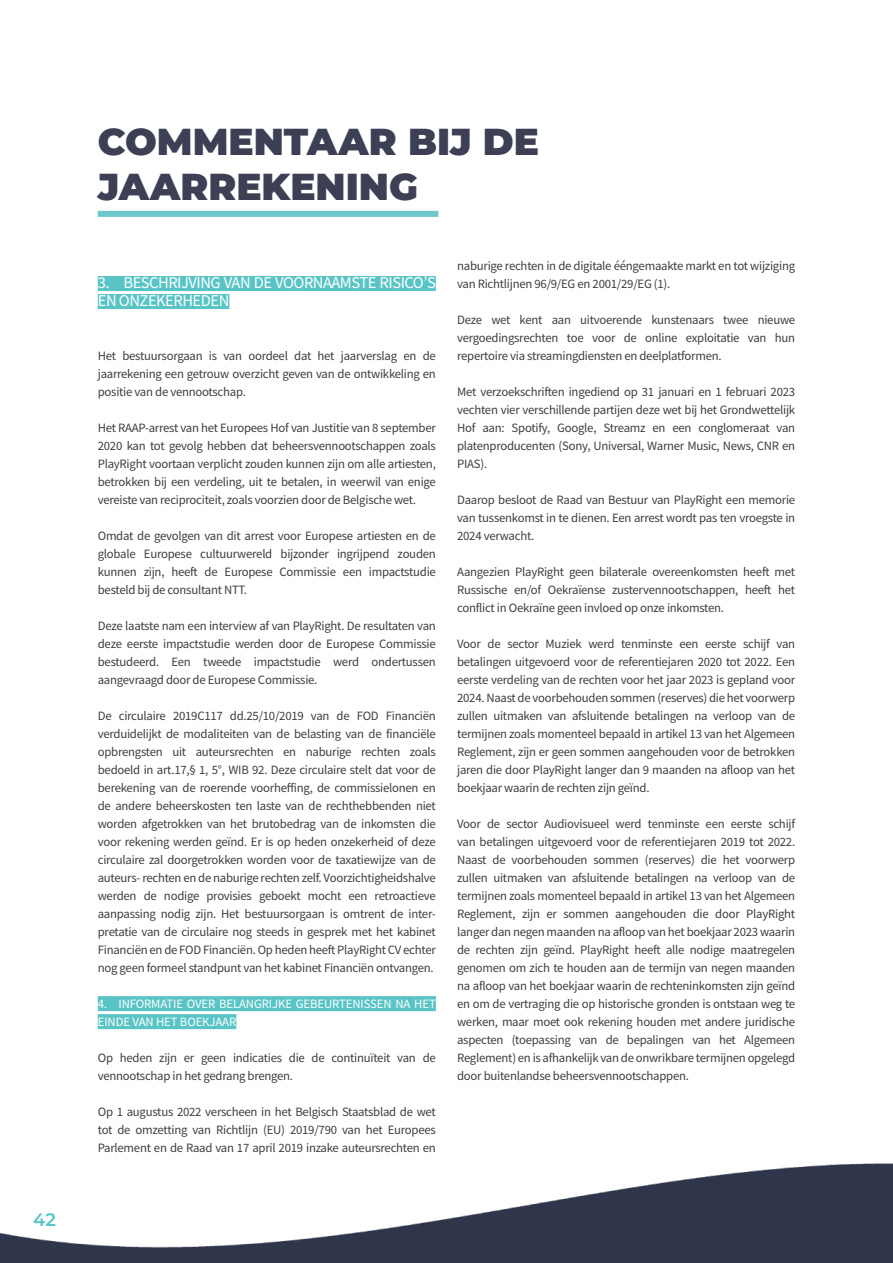
<style>
.page{position:relative;width:893px;height:1263px;background:#fff}
.page>*{position:absolute;margin:0;border:0;box-sizing:border-box;transform-origin:0 0}
.t1{font:900 37.5px/45px "Montserrat";color:#3d4054}
.t2{font:600 18px "Montserrat";color:#59c4c6}
.t3{font:16.5px/18px "Source Sans Pro";letter-spacing:-.03em;color:#fff}
.t4{font:12.75px/18px "Source Sans Pro";letter-spacing:-.02em;color:#3e3e3f;text-align:justify}
.t5{font:12.75px/18px "Source Sans Pro";letter-spacing:-.01em;color:#fff}
</style>
<div class="page">
<div style="left:98px;top:276px;width:338px;height:15px;background:#59c4c6"></div>
<div style="left:98px;top:294px;width:131px;height:15px;background:#59c4c6"></div>
<div style="left:98px;top:996px;width:338px;height:15px;background:#59c4c6"></div>
<div style="left:98px;top:1014px;width:138px;height:15px;background:#59c4c6"></div>
<img style="left:0;top:1163px;width:893px;height:100px">
<div style="left:98px;top:211px;width:340px;height:6px;background:#6bc9cb"></div>
<h2 class="t2" style="left:33px;top:1207px;width:24px">42</h2>
<h1 class="t1" style="left:98px;top:117px;width:443px">COMMENTAAR BIJ DE<br>JAARREKENING</h1>
<p class="t3" style="left:98px;top:273px;width:340px">3. BESCHRIJVING VAN DE VOORNAAMSTE RISICO’S<br>EN ONZEKERHEDEN</p>
<p class="t4" style="left:98px;top:347px;width:340px">Het bestuursorgaan is van oordeel dat het jaarverslag en de jaarrekening een getrouw overzicht geven van de ontwikkeling en positie van de vennootschap.</p>
<p class="t4" style="left:98px;top:419px;width:340px">Het RAAP-arrest van het Europees Hof van Justitie van 8 september 2020 kan tot gevolg hebben dat beheersvennootschappen zoals PlayRight voortaan verplicht zouden kunnen zijn om alle artiesten, betrokken bij een verdeling, uit te betalen, in weerwil van enige vereiste van reciprociteit, zoals voorzien door de Belgische wet.</p>
<p class="t4" style="left:98px;top:527px;width:340px">Omdat de gevolgen van dit arrest voor Europese artiesten en de globale Europese cultuurwereld bijzonder ingrijpend zouden kunnen zijn, heeft de Europese Commissie een impactstudie besteld bij de consultant NTT.</p>
<p class="t4" style="left:98px;top:617px;width:340px">Deze laatste nam een interview af van PlayRight. De resultaten van deze eerste impactstudie werden door de Europese Commissie bestudeerd. Een tweede impactstudie werd ondertussen aangevraagd door de Europese Commissie.</p>
<p class="t4" style="left:98px;top:707px;width:340px">De circulaire 2019C117 dd.25/10/2019 van de FOD Financiën verduidelijkt de modaliteiten van de belasting van de financiële opbrengsten uit auteursrechten en naburige rechten zoals bedoeld in art.17,§ 1, 5°, WIB 92. Deze circulaire stelt dat voor de berekening van de roerende voorheffing, de commissielonen en de andere beheerskosten ten laste van de rechthebbenden niet worden afgetrokken van het brutobedrag van de inkomsten die voor rekening werden geïnd. Er is op heden onzekerheid of deze circulaire zal doorgetrokken worden voor de taxatiewijze van de auteurs- rechten en de naburige rechten zelf. Voorzichtigheidshalve werden de nodige provisies geboekt mocht een retroactieve aanpassing nodig zijn. Het bestuursorgaan is omtrent de inter&shy;pretatie van de circulaire nog steeds in gesprek met het kabinet Financiën en de FOD Financiën. Op heden heeft PlayRight CV echter nog geen formeel standpunt van het kabinet Financiën ontvangen.</p>
<p class="t5" style="left:98px;top:995px;width:340px">4. INFORMATIE OVER BELANGRIJKE GEBEURTENISSEN NA HET<br>EINDE VAN HET BOEKJAAR</p>
<p class="t4" style="left:98px;top:1049px;width:339px">Op heden zijn er geen indicaties die de continuïteit van de vennootschap in het gedrang brengen.</p>
<p class="t4" style="left:98px;top:1103px;width:340px">Op 1 augustus 2022 verscheen in het Belgisch Staatsblad de wet tot de omzetting van Richtlijn (EU) 2019/790 van het Europees Parlement en de Raad van 17 april 2019 inzake auteursrechten en</p>
<p class="t4" style="left:457px;top:257px;width:339px">naburige rechten in de digitale ééngemaakte markt en tot wijziging van Richtlijnen 96/9/EG en 2001/29/EG (1).</p>
<p class="t4" style="left:457px;top:311px;width:340px">Deze wet kent aan uitvoerende kunstenaars twee nieuwe vergoedingsrechten toe voor de online exploitatie van hun repertoire via streamingdiensten en deelplatformen.</p>
<p class="t4" style="left:457px;top:383px;width:340px">Met verzoekschriften ingediend op 31 januari en 1 februari 2023 vechten vier verschillende partijen deze wet bij het Grondwettelijk Hof aan: Spotify, Google, Streamz en een conglomeraat van platenproducenten (Sony, Universal, Warner Music, News, CNR en PIAS).</p>
<p class="t4" style="left:457px;top:491px;width:340px">Daarop besloot de Raad van Bestuur van PlayRight een memorie van tussenkomst in te dienen. Een arrest wordt pas ten vroegste in 2024 verwacht.</p>
<p class="t4" style="left:457px;top:563px;width:340px">Aangezien PlayRight geen bilaterale overeenkomsten heeft met Russische en/of Oekraïense zustervennootschappen, heeft het conflict in Oekraïne geen invloed op onze inkomsten.</p>
<p class="t4" style="left:457px;top:635px;width:340px">Voor de sector Muziek werd tenminste een eerste schijf van betalingen uitgevoerd voor de referentiejaren 2020 tot 2022. Een eerste verdeling van de rechten voor het jaar 2023 is gepland voor 2024. Naast de voorbehouden sommen (reserves) die het voorwerp zullen uitmaken van afsluitende betalingen na verloop van de termijnen zoals momenteel bepaald in artikel 13 van het Algemeen Reglement, zijn er geen sommen aangehouden voor de betrokken jaren die door PlayRight langer dan 9 maanden na afloop van het boekjaar waarin de rechten zijn geïnd.</p>
<p class="t4" style="left:457px;top:815px;width:340px">Voor de sector Audiovisueel werd tenminste een eerste schijf van betalingen uitgevoerd voor de referentiejaren 2019 tot 2022.<br>Naast de voorbehouden sommen (reserves) die het voorwerp zullen uitmaken van afsluitende betalingen na verloop van de termijnen zoals momenteel bepaald in artikel 13 van het Algemeen Reglement, zijn er sommen aangehouden die door PlayRight langer dan negen maanden na afloop van het boekjaar 2023 waarin de rechten zijn geïnd. PlayRight heeft alle nodige maatregelen genomen om zich te houden aan de termijn van negen maanden na afloop van het boekjaar waarin de rechteninkomsten zijn geïnd en om de vertraging die op historische gronden is ontstaan weg te werken, maar moet ook rekening houden met andere juridische aspecten (toepassing van de bepalingen van het Algemeen Reglement) en is afhankelijk van de onwrikbare termijnen opgelegd door buitenlandse beheersvennootschappen.</p>
</div>
